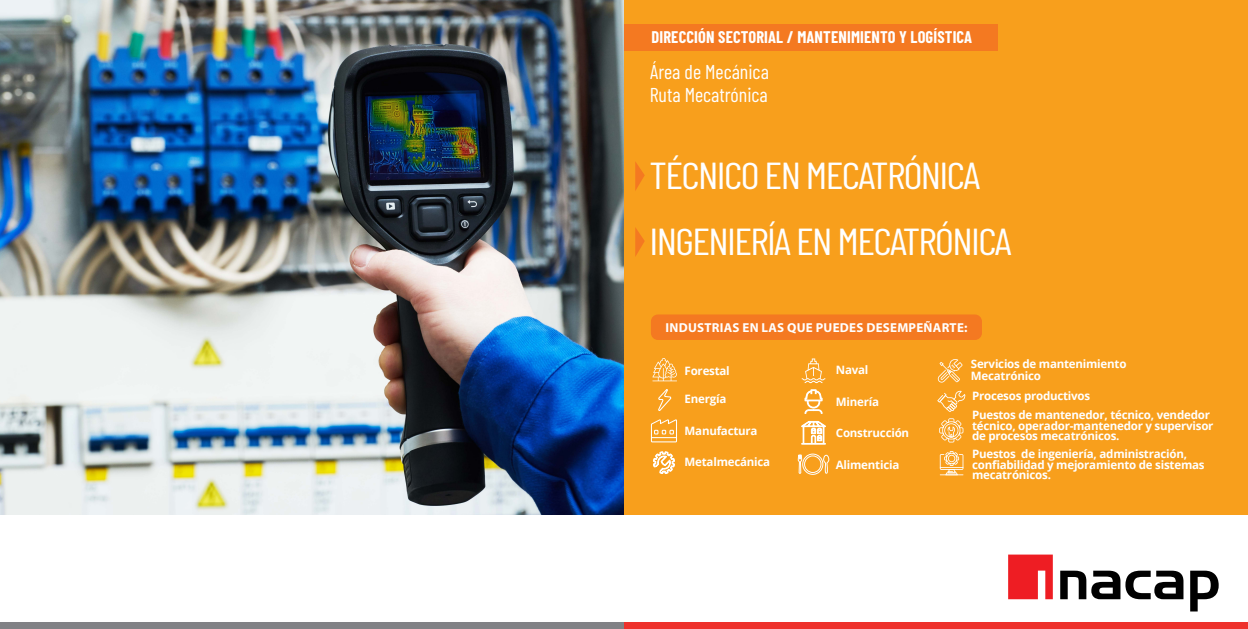
<style>
.page{position:relative;width:1248px;height:629px;background:#fff}
.page>*{position:absolute;margin:0;border:0;box-sizing:border-box;transform-origin:0 0}
.t1{font:37.5px/65.7px "Barlow Condensed";letter-spacing:-.04em;color:#fff;scale:1.1 1}
.t2{font:20px/22.4px "Barlow Condensed";color:#fff}
.t3{font:700 16.45px "Barlow Condensed";letter-spacing:.01em;color:#fff}
.t4{font:700 13px "Myriad Pro";letter-spacing:.02em;color:#fff}
.t5{font:700 11.55px/10.5px "Open Sans";letter-spacing:-.02em;color:#fff}
</style>
<div class="page">
<div style="left:624px;top:0;width:624px;height:514px;background:#f89f1c"></div>
<svg style="left:1008px;top:554px;width:44px;height:45px;background:#f0383d"></svg>
<svg style="left:1060px;top:571px;width:123px;height:28px"></svg>
<svg style="left:1190px;top:571px;width:28px;height:40px"></svg>
<div style="left:0;top:622px;width:624px;height:7px;background:#818185"></div>
<div style="left:624px;top:622px;width:624px;height:7px;background:#ee312c"></div>
<svg style="left:939px;top:418px;width:24px;height:24px"></svg>
<svg style="left:939px;top:451px;width:24px;height:24px"></svg>
<svg style="left:937px;top:390px;width:28px;height:22px"></svg>
<svg style="left:797px;top:453px;width:33px;height:22px"></svg>
<svg style="left:937px;top:359px;width:25px;height:24px"></svg>
<svg style="left:801px;top:421px;width:24px;height:23px"></svg>
<svg style="left:650px;top:419px;width:27px;height:24px"></svg>
<svg style="left:652px;top:358px;width:25px;height:23px"></svg>
<svg style="left:658px;top:389px;width:14px;height:22px"></svg>
<svg style="left:801px;top:358px;width:24px;height:25px"></svg>
<svg style="left:653px;top:451px;width:22px;height:23px"></svg>
<svg style="left:805px;top:390px;width:17px;height:23px"></svg>
<img style="left:0;top:0;width:624px;height:514px">
<div style="left:651px;top:314px;width:331px;height:26px;background:#f47921;border-radius:7px"></div>
<svg style="left:635px;top:162px;width:10px;height:29px"></svg>
<svg style="left:635px;top:227px;width:10px;height:30px"></svg>
<div style="left:624px;top:24px;width:373px;height:27px;background:#f47921"></div>
<h3 class="t3" style="left:651px;top:25px;width:322px">DIRECCIÓN SECTORIAL / MANTENIMIENTO Y LOGÍSTICA</h3>
<h2 class="t2" style="left:649px;top:59px;width:121px">Área de Mecánica<br>Ruta Mecatrónica</h2>
<h1 class="t1" style="left:649px;top:140px;width:331px">TÉCNICO EN MECATRÓNICA<br>INGENIERÍA EN MECATRÓNICA</h1>
<p class="t4" style="left:665px;top:319px;width:303px">INDUSTRIAS EN LAS QUE PUEDES DESEMPEÑARTE:</p>
<p class="t5" style="left:684px;top:365px;width:47px">Forestal</p>
<p class="t5" style="left:684px;top:394px;width:43px">Energía</p>
<p class="t5" style="left:684px;top:425px;width:74px">Manufactura</p>
<p class="t5" style="left:684px;top:457px;width:87px">Metalmecánica</p>
<p class="t5" style="left:836px;top:365px;width:34px">Naval</p>
<p class="t5" style="left:836px;top:396px;width:45px">Minería</p>
<p class="t5" style="left:836px;top:428px;width:75px">Construcción</p>
<p class="t5" style="left:836px;top:459px;width:65px">Alimenticia</p>
<p class="t5" style="left:971px;top:357px;width:157px;line-height:12.1px">Servicios de mantenimiento<br>Mecatrónico</p>
<p class="t5" style="left:972px;top:387px;width:239px;line-height:18.6px">Procesos productivos<br>Puestos de mantenedor, técnico, vendedor</p>
<p class="t5" style="left:972px;top:420px;width:243px">técnico, operador-mantenedor y supervisor de procesos mecatrónicos.</p>
<p class="t5" style="left:972px;top:449px;width:234px">Puestos de ingeniería, administración, confiabilidad y mejoramiento de sistemas mecatrónicos.</p>
</div>
